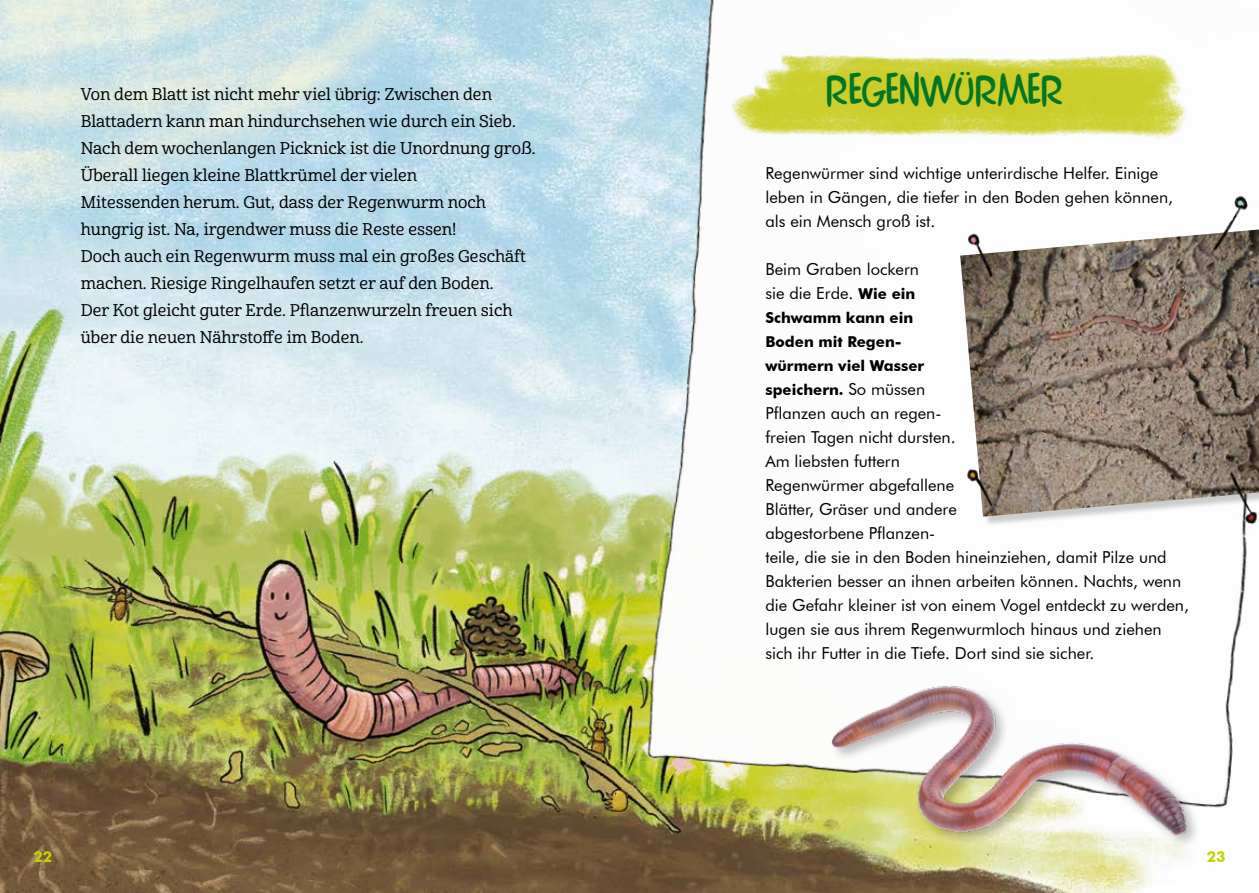
<style>
.page{position:relative;width:1259px;height:893px;background:#fff}
.page>*{position:absolute;margin:0;border:0;box-sizing:border-box;transform-origin:0 0}
.t1{font:45px "Comics Car Toon";color:#057523}
.t2{font:16.5px/24px "Futura BT";color:#000}
.t3{font:16.5px/27px "Cabrito Nor Med";color:#000}
.t4{font:700 15px/24px "Futura BT";color:#000}
.t5{font:700 15px "Futura BT";color:#c4d100}
.s1{font-weight:700;font-size:15px}
.s2{font-weight:400;font-size:16.5px}
</style>
<div class="page">
<img style="left:0;top:0;width:1140px;height:893px">
<img style="left:592px;top:0;width:655px;height:875px">
<img style="left:716px;top:38px;width:474px;height:108px">
<div style="left:962px;top:228px;width:297px;height:299px;background:#000;opacity:.2"></div>
<img style="left:960px;top:229px;width:299px;height:288px">
<img style="left:1222px;top:462px;width:37px;height:70px">
<img style="left:1202px;top:190px;width:54px;height:69px">
<img style="left:965px;top:226px;width:36px;height:58px">
<img style="left:957px;top:458px;width:44px;height:70px">
<img style="left:819px;top:630px;width:397px;height:260px">
<p class="t3" style="left:81px;top:81px;width:456px">Von dem Blatt ist nicht mehr viel übrig: Zwischen den Blattadern kann man hindurchsehen wie durch ein Sieb.<br>Nach dem wochenlangen Picknick ist die Unordnung groß.<br>Überall liegen kleine Blattkrümel der vielen<br>Mitessenden herum. Gut, dass der Regenwurm noch hungrig ist. Na, irgendwer muss die Reste essen!<br>Doch auch ein Regenwurm muss mal ein großes Geschäft machen. Riesige Ringelhaufen setzt er auf den Boden.<br>Der Kot gleicht guter Erde. Pflanzenwurzeln freuen sich über die neuen Nährstoffe im Boden.</p>
<h1 class="t1" style="left:825px;top:68px;width:239px">REGENWÜRMER</h1>
<p class="t2" style="left:765px;top:161px;width:409px">Regenwürmer sind wichtige unterirdische Helfer. Einige leben in Gängen, die tiefer in den Boden gehen können, als ein Mensch groß ist.</p>
<p class="t2" style="left:765px;top:257px;width:155px">Beim Graben lockern sie die Erde. <span class="s1">Wie ein</span></p>
<p class="t4" style="left:765px;top:305px;width:161px">Schwamm kann ein<br>Boden mit Regen&shy;würmern viel Wasser speichern. <span class="s2">So müssen</span></p>
<p class="t2" style="left:765px;top:401px;width:425px">Pflanzen auch an regen-<br>freien Tagen nicht dursten.<br>Am liebsten futtern<br>Regenwürmer abgefallene<br>Blätter, Gräser und andere<br>abgestorbene Pflanzen-<br>teile, die sie in den Boden hineinziehen, damit Pilze und Bakterien besser an ihnen arbeiten können. Nachts, wenn die Gefahr kleiner ist von einem Vogel entdeckt zu werden, lugen sie aus ihrem Regenwurmloch hinaus und ziehen sich ihr Futter in die Tiefe. Dort sind sie sicher.</p>
<p class="t5" style="left:34px;top:847px;width:20px">22</p>
<p class="t5" style="left:1206px;top:847px;width:20px">23</p>
</div>
